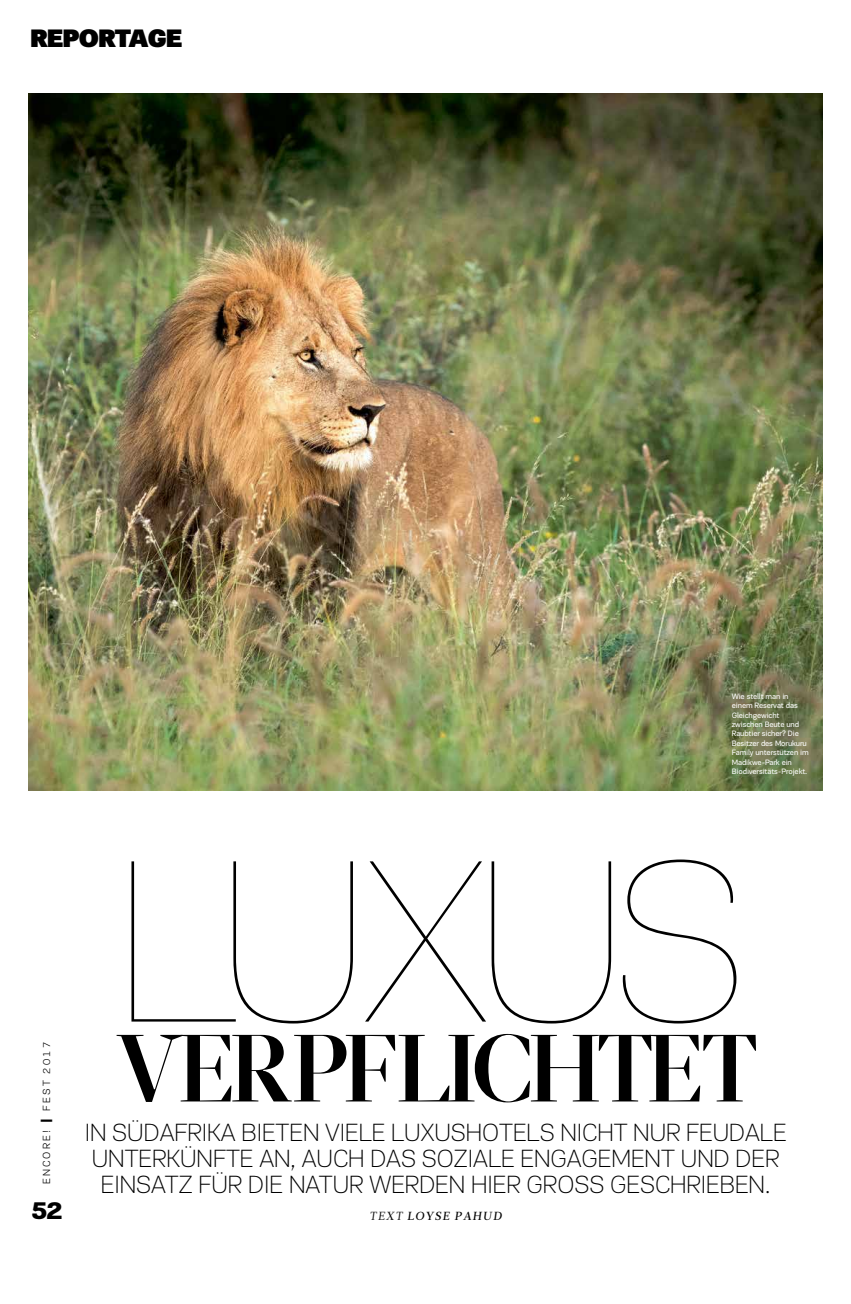
<style>
.page{position:relative;width:851px;height:1304px;background:#fff}
.page>*{position:absolute;margin:0;border:0;box-sizing:border-box;transform-origin:0 0}
.t1{font:100 238px "PF Encore Sans Pro";letter-spacing:-.065em;color:#000}
.t2{font:700 95.1px "Glosa Display";letter-spacing:-.055em;color:#000}
.t3{font:100 25.6px/25.6px "PF Encore Sans Pro";color:#000;text-align:center}
.t4{font:900 25.6px "PF Encore Sans Pro";letter-spacing:-.045em;color:#000}
.t5{font:900 25.6px "PF Encore Sans Pro";color:#000}
.t6{font:italic 500 11.7px "Glosa";letter-spacing:.11em;color:#000}
.t7{font:300 10.7px "PF Encore Sans Pro";letter-spacing:.2em;color:#000}
.t8{font:8px/9.4px "PF Encore Sans Pro";letter-spacing:-.015em;color:#fff}
.s1{font-weight:900;font-size:13.9px}
.s2{font-weight:400}
</style>
<div class="page">
<img style="left:28px;top:94px;width:794px;height:697px">
<h3 class="t4" style="left:30px;top:21px;width:154px">REPORTAGE</h3>
<p class="t8" style="left:731px;top:691px;width:79px">Wie stellt man in einem Reservat das<br>Gleichgewicht zwischen Beute und<br>Raubtier sicher? Die<br>Besitzer des Morukuru<br>Family unterstützen im<br>Madikwe-Park ein<br>Biodiversitäts-Projekt.</p>
<h3 class="t7" style="left:40px;top:1184px;width:144px;rotate:-90deg">ENCORE! <span class="s1">|</span> FEST 2017</h3>
<h3 class="t5" style="left:30px;top:1194px;width:35px">52</h3>
<h1 class="t1" style="left:115px;top:804px;width:633px">LUXUS</h1>
<h2 class="t2" style="left:116px;top:1006px;width:643px">VERPFLICHTET</h2>
<h3 class="t3" style="left:85px;top:1120px;width:703px">IN SÜDAFRIKA BIETEN VIELE LUXUSHOTELS NICHT NUR FEUDALE<br>UNTERKÜNFTE AN, AUCH DAS SOZIALE ENGAGEMENT UND DER<br>EINSATZ FÜR DIE NATUR WERDEN HIER GROSS GESCHRIEBEN.</h3>
<h3 class="t6" style="left:369px;top:1208px;width:134px"><span class="s2">TEXT</span> LOYSE PAHUD</h3>
</div>
